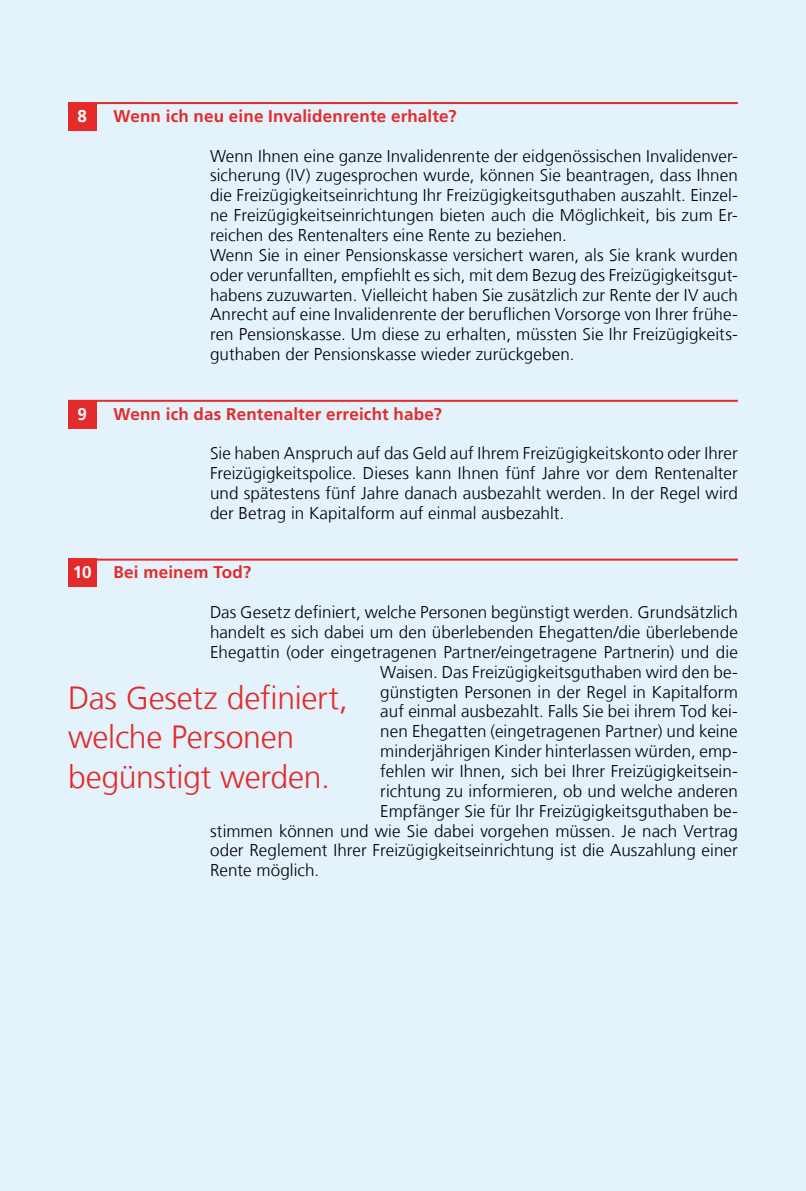
<style>
.page{position:relative;width:806px;height:1191px;background:#fff}
.page>*{position:absolute;margin:0;border:0;box-sizing:border-box;transform-origin:0 0}
.t1{font:300 32px/39.6px "Frutiger LT Com";letter-spacing:-.01em;color:#e42b2b}
.t2{font:300 17px/19.8px "Frutiger LT Com";letter-spacing:.005em;color:#000}
.t3{font:700 17px "Frutiger LT Com";letter-spacing:.01em;color:#e42b2b}
.t4{font:700 17px "Frutiger LT Com";color:#fff}
</style>
<div class="page">
<div style="left:0;top:0;width:805px;height:1191px;background:#e3f2fb"></div>
<div style="left:68px;top:102px;width:28px;height:28px;background:#e42b2b"></div>
<hr style="left:68px;top:102px;width:669px;height:2px;background:#e42b2b">
<div style="left:68px;top:400px;width:28px;height:28px;background:#e42b2b"></div>
<hr style="left:68px;top:400px;width:669px;height:2px;background:#e42b2b">
<div style="left:68px;top:558px;width:28px;height:29px;background:#e42b2b"></div>
<hr style="left:68px;top:558px;width:669px;height:2px;background:#e42b2b">
<p class="t4" style="left:77px;top:106px;width:11px">8</p>
<p class="t4" style="left:77px;top:404px;width:11px">9</p>
<p class="t3" style="left:113px;top:106px;width:344px">Wenn ich neu eine Invalidenrente erhalte?</p>
<p class="t2" style="left:210px;top:146px;width:529px">Wenn Ihnen eine ganze Invalidenrente der eidgenössischen Invalidenver&shy;sicherung (IV) zugesprochen wurde, können Sie beantragen, dass Ihnen die Freizügigkeitseinrichtung Ihr Freizügigkeitsguthaben auszahlt. Einzel&shy;ne Freizügigkeitseinrichtungen bieten auch die Möglichkeit, bis zum Er&shy;reichen des Rentenalters eine Rente zu beziehen.<br>Wenn Sie in einer Pensionskasse versichert waren, als Sie krank wurden oder verunfallten, empfiehlt es sich, mit dem Bezug des Freizügigkeitsgut&shy;habens zuzuwarten. Vielleicht haben Sie zusätzlich zur Rente der IV auch Anrecht auf eine Invalidenrente der beruflichen Vorsorge von Ihrer frühe&shy;ren Pensionskasse. Um diese zu erhalten, müssten Sie Ihr Freizügigkeits&shy;guthaben der Pensionskasse wieder zurückgeben.</p>
<p class="t3" style="left:113px;top:404px;width:329px">Wenn ich das Rentenalter erreicht habe?</p>
<p class="t2" style="left:210px;top:444px;width:529px;text-align:justify">Sie haben Anspruch auf das Geld auf Ihrem Freizügigkeitskonto oder Ihrer Freizügigkeitspolice. Dieses kann Ihnen fünf Jahre vor dem Rentenalter und spätestens fünf Jahre danach ausbezahlt werden. In der Regel wird der Betrag in Kapitalform auf einmal ausbezahlt.</p>
<p class="t3" style="left:113px;top:562px;width:139px">Bei meinem Tod?</p>
<p class="t2" style="left:210px;top:602px;width:529px">Das Gesetz definiert, welche Personen begünstigt werden. Grundsätzlich</p>
<p class="t2" style="left:210px;top:622px;width:529px">handelt es sich dabei um den überlebenden Ehegatten/die überlebende</p>
<p class="t2" style="left:210px;top:642px;width:529px">Ehegattin (oder eingetragenen Partner/eingetragene Partnerin) und die</p>
<p class="t2" style="left:380px;top:662px;width:359px">Waisen. Das Freizügigkeitsguthaben wird den be-</p>
<p class="t2" style="left:380px;top:682px;width:359px">günstigten Personen in der Regel in Kapitalform</p>
<p class="t2" style="left:380px;top:701px;width:359px">auf einmal ausbezahlt. Falls Sie bei ihrem Tod kei-</p>
<p class="t2" style="left:380px;top:721px;width:359px">nen Ehegatten (eingetragenen Partner) und keine</p>
<p class="t2" style="left:380px;top:741px;width:359px">minderjährigen Kinder hinterlassen würden, emp-</p>
<p class="t2" style="left:380px;top:761px;width:359px">fehlen wir Ihnen, sich bei Ihrer Freizügigkeitsein-</p>
<p class="t2" style="left:380px;top:781px;width:359px">richtung zu informieren, ob und welche anderen</p>
<p class="t2" style="left:380px;top:801px;width:359px">Empfänger Sie für Ihr Freizügigkeitsguthaben be-</p>
<p class="t2" style="left:210px;top:821px;width:529px">stimmen können und wie Sie dabei vorgehen müssen. Je nach Vertrag</p>
<p class="t2" style="left:210px;top:840px;width:529px">oder Reglement Ihrer Freizügigkeitseinrichtung ist die Auszahlung einer</p>
<p class="t2" style="left:210px;top:860px;width:111px">Rente möglich.</p>
<p class="t4" style="left:73px;top:562px;width:20px">10</p>
<h1 class="t1" style="left:68px;top:678px;width:281px">Das Gesetz definiert, welche Personen begünstigt werden.</h1>
</div>
